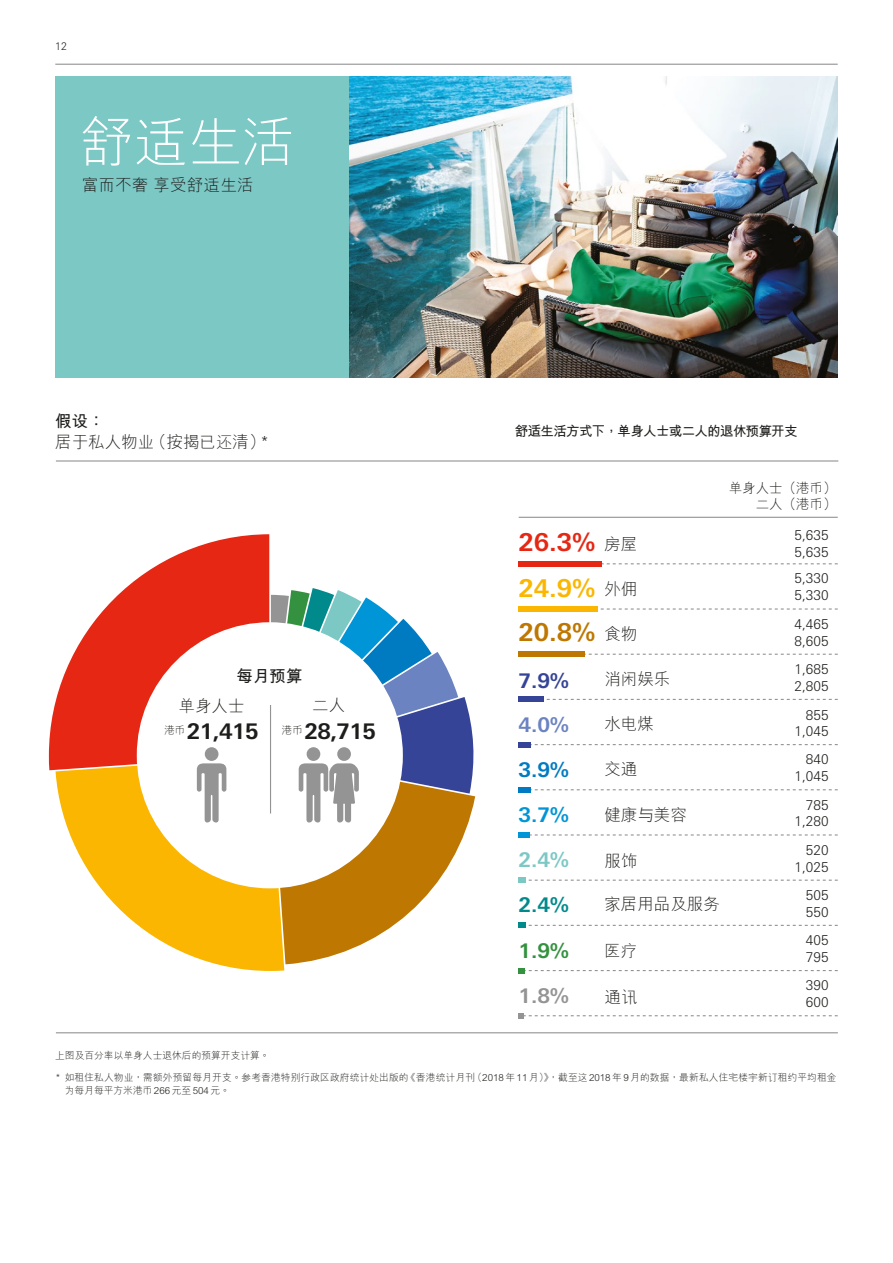
<style>
.page{position:relative;width:893px;height:1263px;background:#fff}
.page>*{position:absolute;margin:0;border:0;box-sizing:border-box;transform-origin:0 0}
.t1{font:300 54px "M Hei HKS";color:#fff}
.t2{font:700 24.45px "Univers Nextfor HSBC";color:#e52713}
.t3{font:700 24.45px "Univers Nextfor HSBC";color:#fab600}
.t4{font:700 24.45px "Univers Nextfor HSBC";color:#be7700}
.t5{font:700 21.6px "Univers Nextfor HSBC";letter-spacing:-.025em;color:#1d1d1b}
.t6{font:700 20.25px "Univers Nextfor HSBC";color:#354496}
.t7{font:700 20.25px "Univers Nextfor HSBC";color:#6b83c1}
.t8{font:700 20.25px "Univers Nextfor HSBC";color:#007bc1}
.t9{font:700 20.25px "Univers Nextfor HSBC";color:#0095d6}
.t10{font:700 20.25px "Univers Nextfor HSBC";color:#7cc8c5}
.t11{font:700 20.25px "Univers Nextfor HSBC";color:#008a8c}
.t12{font:700 20.25px "Univers Nextfor HSBC";color:#34913f}
.t13{font:700 20.25px "Univers Nextfor HSBC";color:#949494}
.t14{font:300 16.5px "M Hei HKS";color:#1d1d1b}
.t15{font:700 16.5px "M Hei HKS";color:#1d1d1b}
.t16{font:300 13.5px/16.5px "Univers Nextfor HSBC";color:#1d1d1b}
.t17{font:700 13.5px "M Hei HKS";letter-spacing:-.05em;color:#1d1d1b}
.t18{font:300 13.5px/16.2px "M Hei HKS";color:#1d1d1b;text-align:right}
.t19{font:300 10.5px "Univers Nextfor HSBC";color:#1d1d1b}
.t20{font:300 9.75px/13.5px "M Hei HKS";letter-spacing:.01em;color:#1d1d1b}
.s1{font-family:"M Hei HKS";font-weight:300;font-size:16.5px;color:#1d1d1b}
</style>
<div class="page">
<img style="left:349px;top:76px;width:488px;height:302px">
<div style="left:55px;top:76px;width:294px;height:302px;background:#7cc8c5"></div>
<hr style="left:56px;top:1032px;width:782px;height:1px;background:#949494">
<hr style="left:56px;top:460px;width:782px;height:2px;background:#949494">
<hr style="left:55px;top:64px;width:783px;height:1px;background:#949494">
<svg style="left:602px;top:563px;width:236px;height:1px"></svg>
<svg style="left:600px;top:608px;width:238px;height:2px"></svg>
<svg style="left:585px;top:654px;width:253px;height:1px"></svg>
<svg style="left:546px;top:699px;width:292px;height:1px"></svg>
<svg style="left:531px;top:744px;width:307px;height:1px"></svg>
<svg style="left:531px;top:789px;width:307px;height:1px"></svg>
<svg style="left:530px;top:834px;width:308px;height:1px"></svg>
<svg style="left:528px;top:880px;width:310px;height:1px"></svg>
<svg style="left:528px;top:925px;width:310px;height:1px"></svg>
<hr style="left:519px;top:517px;width:319px;height:1px;background:#949494">
<hr style="left:270px;top:705px;width:1px;height:108px;background:#949494">
<div style="left:518px;top:561px;width:84px;height:6px;background:#e52713"></div>
<div style="left:518px;top:606px;width:80px;height:6px;background:#fab600"></div>
<div style="left:518px;top:651px;width:67px;height:6px;background:#be7700"></div>
<div style="left:518px;top:696px;width:26px;height:6px;background:#354496"></div>
<div style="left:518px;top:742px;width:13px;height:5px;background:#354496"></div>
<div style="left:518px;top:787px;width:13px;height:5px;background:#007bc1"></div>
<div style="left:518px;top:832px;width:12px;height:6px;background:#0095d6"></div>
<div style="left:518px;top:877px;width:8px;height:6px;background:#7cc8c5"></div>
<div style="left:518px;top:922px;width:8px;height:6px;background:#008a8c"></div>
<svg style="left:518px;top:968px;width:320px;height:5px"></svg>
<svg style="left:518px;top:1013px;width:320px;height:6px"></svg>
<svg style="left:49px;top:534px;width:220px;height:236px"></svg>
<svg style="left:56px;top:756px;width:228px;height:215px"></svg>
<svg style="left:271px;top:588px;width:205px;height:376px"></svg>
<p class="t19" style="left:55px;top:39px;width:13px">12</p>
<h1 class="t1" style="left:79px;top:104px;width:217px">舒適生活</h1>
<h3 class="t14" style="left:82px;top:173px;width:173px">富而不奢 享受舒適生活</h3>
<h3 class="t15" style="left:55px;top:409px;width:51px">假設：</h3>
<h3 class="t14" style="left:55px;top:430px;width:214px">居於私人物業（按揭已還清）*</h3>
<h3 class="t15" style="left:237px;top:664px;width:67px">每月預算</h3>
<h3 class="t14" style="left:179px;top:695px;width:67px">單身人士</h3>
<h3 class="t14" style="left:312px;top:693px;width:34px">二人</h3>
<h3 class="t5" style="left:164px;top:716px;width:213px"><sup>港幣</sup> 21,415 <sup>港幣</sup> 28,715</h3>
<p class="t20" style="left:55px;top:1048px;width:216px">上圖及百分率以單身人士退休後的預算開支計算。</p>
<h3 class="t17" style="left:515px;top:421px;width:284px">舒適生活方式下，單身人士或二人的退休預算開支</h3>
<h3 class="t18" style="left:729px;top:480px;width:109px">單身人士（港幣）二人（港幣）</h3>
<h2 class="t2" style="left:518px;top:525px;width:120px">26.3% <span class="s1">房屋</span></h2>
<h3 class="t16" style="left:795px;top:526px;width:36px">5,635<br>5,635</h3>
<h2 class="t3" style="left:518px;top:571px;width:120px">24.9% <span class="s1">外傭</span></h2>
<h3 class="t16" style="left:795px;top:569px;width:36px">5,330<br>5,330</h3>
<h2 class="t4" style="left:518px;top:615px;width:120px">20.8% <span class="s1">食物</span></h2>
<h3 class="t16" style="left:795px;top:615px;width:36px">4,465<br>8,605</h3>
<h3 class="t6" style="left:518px;top:666px;width:52px">7.9%</h3>
<h3 class="t14" style="left:604px;top:668px;width:67px">消閒娛樂</h3>
<h3 class="t16" style="left:795px;top:660px;width:36px">1,685<br>2,805</h3>
<h3 class="t7" style="left:518px;top:710px;width:52px">4.0%</h3>
<h3 class="t14" style="left:604px;top:712px;width:51px">水電煤</h3>
<h3 class="t16" style="left:794px;top:706px;width:36px;text-align:right">855<br>1,045</h3>
<h3 class="t8" style="left:518px;top:755px;width:52px">3.9%</h3>
<h3 class="t14" style="left:604px;top:757px;width:34px">交通</h3>
<h3 class="t16" style="left:794px;top:750px;width:36px;text-align:right">840<br>1,045</h3>
<h3 class="t9" style="left:518px;top:800px;width:52px">3.7%</h3>
<h3 class="t14" style="left:604px;top:803px;width:84px">健康與美容</h3>
<h3 class="t16" style="left:794px;top:796px;width:36px;text-align:right">785<br>1,280</h3>
<h3 class="t10" style="left:518px;top:845px;width:52px">2.4%</h3>
<h3 class="t14" style="left:604px;top:849px;width:34px">服飾</h3>
<h3 class="t16" style="left:794px;top:841px;width:36px;text-align:right">520<br>1,025</h3>
<h3 class="t11" style="left:518px;top:891px;width:52px">2.4%</h3>
<h3 class="t14" style="left:604px;top:892px;width:117px">家居用品及服務</h3>
<h3 class="t16" style="left:806px;top:886px;width:24px">505<br>550</h3>
<h3 class="t12" style="left:518px;top:936px;width:52px">1.9%</h3>
<h3 class="t14" style="left:604px;top:939px;width:34px">醫療</h3>
<h3 class="t16" style="left:806px;top:931px;width:24px">405<br>795</h3>
<h3 class="t13" style="left:518px;top:982px;width:52px">1.8%</h3>
<h3 class="t14" style="left:604px;top:985px;width:34px">通訊</h3>
<h3 class="t16" style="left:806px;top:976px;width:24px">390<br>600</h3>
<p class="t20" style="left:65px;top:1070px;width:773px;text-indent:-9px">* 如租住私人物業，需額外預留每月開支。參考香港特別行政區政府統計處出版的《香港統計月刊（2018 年 11 月）》，截至這 2018 年 9 月的數據，最新私人住宅樓宇新訂租約平均租金為每月每平方米港幣 266 元至 504 元。</p>
</div>
